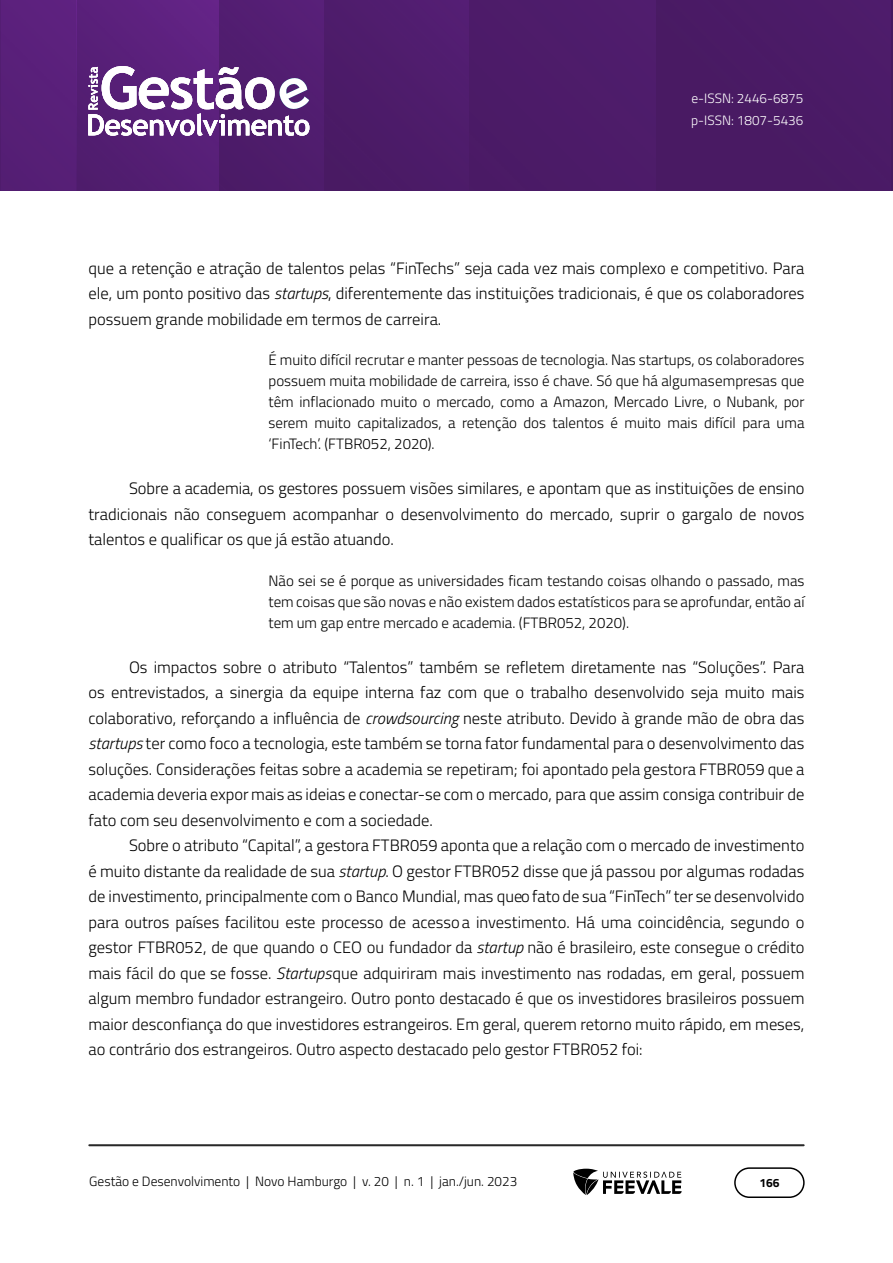
<style>
.page{position:relative;width:893px;height:1263px;background:#fff}
.page>*{position:absolute;margin:0;border:0;box-sizing:border-box;transform-origin:0 0}
.Corpo_de_texto{font:300 16.5px/25.5px "Titillium Web";color:#000;text-align:justify}
.Citação{font:300 15px/21px "Titillium Web";color:#000;text-align:justify}
.t1{font:300 13.5px "Titillium Web";color:#000}
.t2{font:300 13.5px/22.5px "Titillium Web";color:#fff}
.t3{font:700 12px "Titillium Web";color:#000}
.s1{font-style:italic}
</style>
<div class="page">
<img style="left:0;top:0;width:890px;height:191px">
<hr style="left:219px;top:0;width:1px;height:191px;background:#4f1d6d">
<img style="left:76px;top:0;width:1px;height:191px">
<hr style="left:657px;top:0;width:1px;height:191px;background:#491a63">
<hr style="left:89px;top:1144px;width:715px;height:2px;background:#282828">
<div style="left:734px;top:1167px;width:71px;height:31px;border:2px solid #000;border-radius:15px"></div>
<svg style="left:573px;top:1169px;width:109px;height:26px"></svg>
<svg style="left:88px;top:66px;width:221px;height:70px"></svg>
<p class="t2" style="left:691px;top:86px;width:114px">e-ISSN: 2446-6875 p-ISSN: 1807-5436</p>
<p class="Corpo_de_texto" style="left:88px;top:254px;width:717px">que a retenção e atração de talentos pelas “FinTechs” seja cada vez mais complexo e competitivo. Para ele, um ponto positivo das <span class="s1">startups</span>, diferentemente das instituições tradicionais, é que os colaboradores possuem grande mobilidade em termos de carreira.</p>
<p class="Citação" style="left:268px;top:349px;width:537px">É muito difícil recrutar e manter pessoas de tecnologia. Nas startups, os colaboradores possuem muita mobilidade de carreira, isso é chave. Só que há algumas empresas que têm inflacionado muito o mercado, como a Amazon, Mercado Livre, o Nubank, por serem muito capitalizados, a retenção dos talentos é muito mais difícil para uma ‘FinTech’. (FTBR052, 2020).</p>
<p class="Corpo_de_texto" style="left:88px;top:475px;width:717px;text-indent:40px">Sobre a academia, os gestores possuem visões similares, e apontam que as instituições de ensino tradicionais não conseguem acompanhar o desenvolvimento do mercado, suprir o gargalo de novos talentos e qualificar os que já estão atuando.</p>
<p class="Citação" style="left:268px;top:569px;width:537px">Não sei se é porque as universidades ficam testando coisas olhando o passado, mas tem coisas que são novas e não existem dados estatísticos para se aprofundar, então aí tem um gap entre mercado e academia. (FTBR052, 2020).</p>
<p class="Corpo_de_texto" style="left:88px;top:653px;width:717px;text-indent:40px">Os impactos sobre o atributo “Talentos” também se refletem diretamente nas “Soluções”. Para os entrevistados, a sinergia da equipe interna faz com que o trabalho desenvolvido seja muito mais colaborativo, reforçando a influência de <span class="s1">crowdsourcing</span> neste atributo. Devido à grande mão de obra das <span class="s1">startups</span> ter como foco a tecnologia, este também se torna fator fundamental para o desenvolvimento das soluções. Considerações feitas sobre a academia se repetiram; foi apontado pela gestora FTBR059 que a academia deveria expor mais as ideias e conectar-se com o mercado, para que assim consiga contribuir de fato com seu desenvolvimento e com a sociedade.</p>
<p class="Corpo_de_texto" style="left:88px;top:832px;width:717px;text-indent:40px">Sobre o atributo “Capital”, a gestora FTBR059 aponta que a relação com o mercado de investimento é muito distante da realidade de sua <span class="s1">startup</span>. O gestor FTBR052 disse que já passou por algumas rodadas de investimento, principalmente com o Banco Mundial, mas que o fato de sua “FinTech” ter se desenvolvido para outros países facilitou este processo de acesso a investimento. Há uma coincidência, segundo o gestor FTBR052, de que quando o CEO ou fundador da <span class="s1">startup</span> não é brasileiro, este consegue o crédito mais fácil do que se fosse. <span class="s1">Startups</span> que adquiriram mais investimento nas rodadas, em geral, possuem algum membro fundador estrangeiro. Outro ponto destacado é que os investidores brasileiros possuem maior desconfiança do que investidores estrangeiros. Em geral, querem retorno muito rápido, em meses, ao contrário dos estrangeiros. Outro aspecto destacado pelo gestor FTBR052 foi:</p>
<p class="t1" style="left:89px;top:1171px;width:429px">Gestão e Desenvolvimento | Novo Hamburgo | v. 20 | n. 1 | jan./jun. 2023</p>
<p class="t3" style="left:759px;top:1174px;width:22px">166</p>
</div>
